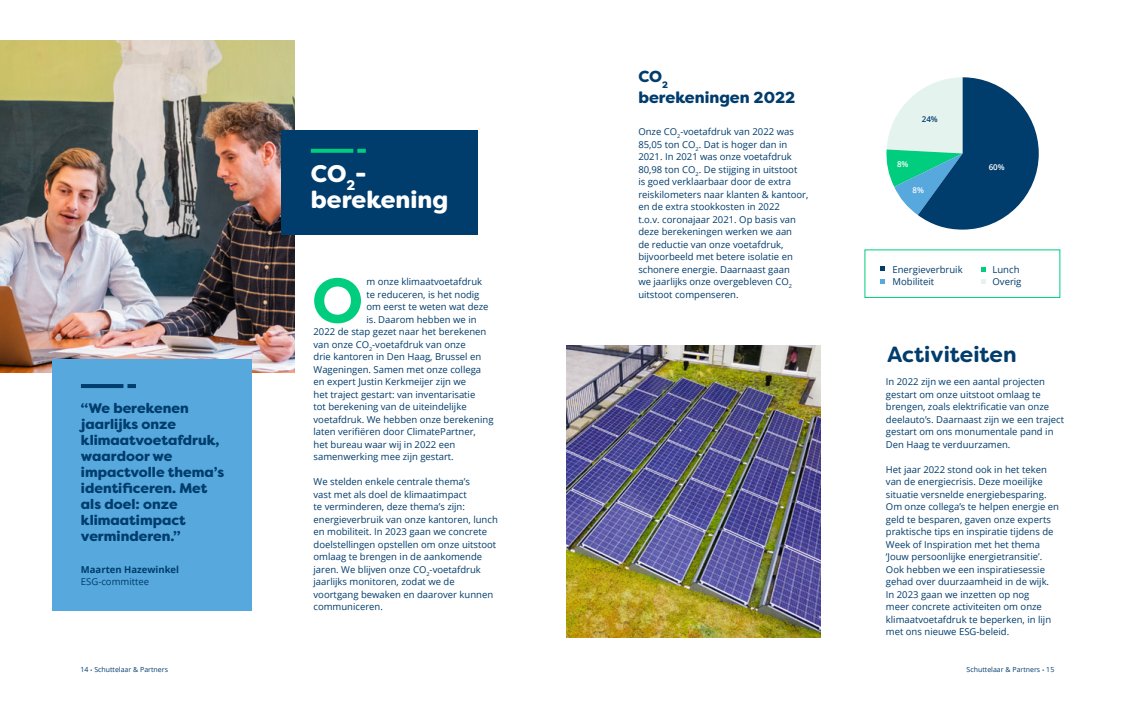
<style>
.page{position:relative;width:1134px;height:709px;background:#fff}
.page>*{position:absolute;margin:0;border:0;box-sizing:border-box;transform-origin:0 0}
.t1{font:700 63.1px "Filson Soft";color:#00cd7d}
.t2{font:900 24px/26px "Filson Soft";color:#fff}
.t3{font:700 22px "Filson Soft";color:#003c6c}
.t4{font:900 16px/21px "Filson Soft";color:#003c6c}
.t5{font:900 14px/16px "Filson Soft";color:#003c6c}
.t6{font:9.5px/12.5px "Open Sans";color:#003c6c}
.t7{font:700 9.5px "Open Sans";color:#003c6c}
.t8{font:600 8px "Open Sans";color:#fff}
.t9{font:600 8px "Open Sans";color:#003c6c}
.t10{font:7px "Open Sans";color:#003c6c}
.s1{font-family:"Georgia";font-weight:700}
</style>
<div class="page">
<svg style="left:886px;top:77px;width:153px;height:153px"></svg>
<img style="left:567px;top:345px;width:253px;height:292px">
<img style="left:0;top:40px;width:295px;height:332px">
<div style="left:281px;top:131px;width:197px;height:104px;background:#003c6c"></div>
<svg style="left:311px;top:149px;width:42px;height:4px"></svg>
<svg style="left:357px;top:149px;width:9px;height:4px"></svg>
<div style="left:53px;top:359px;width:199px;height:251px;background:#56a8dd"></div>
<hr style="left:81px;top:384px;width:42px;height:4px;background:#003c6c">
<svg style="left:127px;top:384px;width:9px;height:4px"></svg>
<div style="left:865px;top:250px;width:195px;height:48px;border:1px solid #00cd7d"></div>
<svg style="left:880px;top:279px;width:5px;height:5px"></svg>
<svg style="left:981px;top:267px;width:5px;height:5px"></svg>
<svg style="left:981px;top:279px;width:5px;height:5px"></svg>
<svg style="left:880px;top:266px;width:5px;height:5px"></svg>
<h3 class="t5" style="left:81px;top:400px;width:145px">“We berekenen jaarlijks onze klimaatvoetafdruk, waardoor we impactvolle thema’s identificeren. Met als doel: onze klimaatimpact verminderen.”</h3>
<p class="t7" style="left:81px;top:562px;width:100px">Maarten Hazewinkel</p>
<p class="t6" style="left:81px;top:575px;width:70px">ESG-committee</p>
<h2 class="t2" style="left:311px;top:161px;width:139px">CO<sub>2</sub>- berekening</h2>
<h1 class="t1" style="left:312px;top:260px;width:53px">O</h1>
<p class="t6" style="left:366px;top:275px;width:117px">m onze klimaatvoetafdruk</p>
<p class="t6" style="left:366px;top:288px;width:115px">te reduceren, is het nodig</p>
<p class="t6" style="left:366px;top:300px;width:124px">om eerst te weten wat deze</p>
<p class="t6" style="left:366px;top:313px;width:112px">is. Daarom hebben we in</p>
<p class="t6" style="left:314px;top:325px;width:174px">2022 de stap gezet naar het berekenen</p>
<p class="t6" style="left:314px;top:338px;width:154px">van onze CO<sub>2</sub>-voetafdruk van onze</p>
<p class="t6" style="left:314px;top:350px;width:169px">drie kantoren in Den Haag, Brussel en</p>
<p class="t6" style="left:314px;top:363px;width:169px">Wageningen. Samen met onze collega</p>
<p class="t6" style="left:314px;top:375px;width:154px">en expert Justin Kerkmeijer zijn we</p>
<p class="t6" style="left:314px;top:388px;width:163px">het traject gestart: van inventarisatie</p>
<p class="t6" style="left:314px;top:400px;width:155px">tot berekening van de uiteindelijke</p>
<p class="t6" style="left:314px;top:413px;width:182px">voetafdruk. We hebben onze berekening</p>
<p class="t6" style="left:314px;top:425px;width:164px">laten verifiëren door ClimatePartner,</p>
<p class="t6" style="left:314px;top:438px;width:143px">het bureau waar wij in 2022 een</p>
<p class="t6" style="left:314px;top:450px;width:142px">samenwerking mee zijn gestart.</p>
<p class="t6" style="left:314px;top:475px;width:186px">We stelden enkele centrale thema’s<br>vast met als doel de klimaatimpact<br>te verminderen, deze thema’s zijn: energieverbruik van onze kantoren, lunch en mobiliteit. In 2023 gaan we concrete doelstellingen opstellen om onze uitstoot omlaag te brengen in de aankomende jaren. We blijven onze CO<sub>2</sub>-voetafdruk jaarlijks monitoren, zodat we de voortgang bewaken en daarover kunnen communiceren.</p>
<h3 class="t4" style="left:638px;top:66px;width:159px">CO<sub>2<br></sub>berekeningen 2022</h3>
<p class="t6" style="left:638px;top:125px;width:172px">Onze CO<sub>2</sub>-voetafdruk van 2022 was 85,05 ton CO<sub>2</sub>. Dat is hoger dan in 2021. In 2021 was onze voetafdruk 80,98 ton CO<sub>2</sub>. De stijging in uitstoot<br>is goed verklaarbaar door de extra reiskilometers naar klanten &amp; kantoor, en de extra stookkosten in 2022<br>t.o.v. coronajaar 2021. Op basis van deze berekeningen werken we aan<br>de reductie van onze voetafdruk, bijvoorbeeld met betere isolatie en schonere energie. Daarnaast gaan<br>we jaarlijks onze overgebleven CO<sub>2</sub></p>
<p class="t6" style="left:638px;top:288px;width:102px">uitstoot compenseren.</p>
<p class="t9" style="left:922px;top:113px;width:18px">24%</p>
<p class="t8" style="left:897px;top:159px;width:13px">8%</p>
<p class="t8" style="left:913px;top:185px;width:13px">8%</p>
<p class="t8" style="left:989px;top:162px;width:18px">60%</p>
<p class="t6" style="left:892px;top:263px;width:72px">Energieverbruik<br>Mobiliteit</p>
<p class="t6" style="left:992px;top:263px;width:30px">Lunch<br>Overig</p>
<h3 class="t3" style="left:887px;top:339px;width:131px">Activiteiten</h3>
<p class="t6" style="left:886px;top:375px;width:180px">In 2022 zijn we een aantal projecten gestart om onze uitstoot omlaag te brengen, zoals elektrificatie van onze deelauto’s. Daarnaast zijn we een traject gestart om ons monumentale pand in Den Haag te verduurzamen.</p>
<p class="t6" style="left:886px;top:463px;width:175px">Het jaar 2022 stond ook in het teken van de energiecrisis. Deze moeilijke situatie versnelde energiebesparing.<br>Om onze collega’s te helpen energie en geld te besparen, gaven onze experts praktische tips en inspiratie tijdens de Week of Inspiration met het thema ‘Jouw persoonlijke energietransitie’.<br>Ook hebben we een inspiratiesessie gehad over duurzaamheid in de wijk.<br>In 2023 gaan we inzetten op nog<br>meer concrete activiteiten om onze klimaatvoetafdruk te beperken, in lijn met ons nieuwe ESG-beleid.</p>
<p class="t10" style="left:80px;top:664px;width:89px">14 <span class="s1">·</span> Schuttelaar &amp; Partners</p>
<p class="t10" style="left:967px;top:664px;width:89px">Schuttelaar &amp; Partners <span class="s1">·</span> 15</p>
</div>
